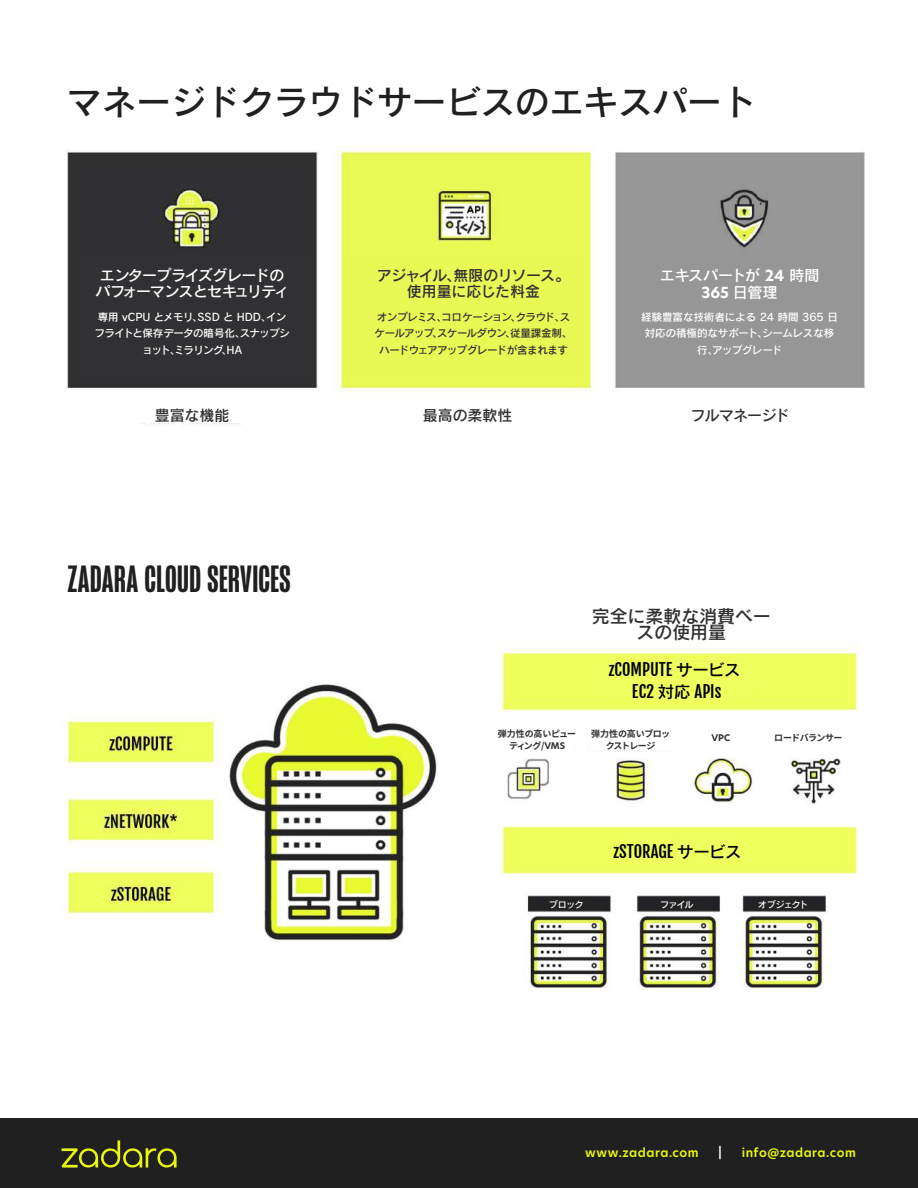
<style>
.page{position:relative;width:918px;height:1188px;background:#fff}
.page>*{position:absolute;margin:0;border:0;box-sizing:border-box;transform-origin:0 0}
.t1{font:500 39px "Mongoose";color:#202021}
.t2{font:34.5px "Rodin Pro N DB";color:#202021}
.t3{font:18px/16.5px "Rodin Pro N DB";letter-spacing:-.005em;color:#313032;text-align:center}
.t4{font:16.5px "Fjalla One";color:#000}
.t5{font:15px/16.5px "Rodin Pro N DB";letter-spacing:-.055em;color:#fff}
.t6{font:15px/16.5px "Rodin Pro N DB";letter-spacing:-.025em;color:#313032;text-align:center}
.t7{font:15px "Rodin Pro N DB";letter-spacing:-.005em;color:#fff}
.t8{font:15px "Rodin Pro N DB";letter-spacing:-.005em;color:#313032}
.t9{font:15px "Rodin Pro N DB";letter-spacing:-.065em;color:#313032}
.t10{font:700 15px "Hero New";color:#fff}
.t11{font:600 12px "Hero New";letter-spacing:.04em;color:#e7f70f}
.t12{font:600 12px "Hero New";color:#fff}
.t13{font:10.5px/16.5px "Rodin Pro N DB";letter-spacing:-.045em;color:#313032;text-align:center}
.t14{font:10.5px/16.5px "Rodin Pro N DB";letter-spacing:-.04em;color:#fff;text-align:center}
.t15{font:10.5px/16.5px "Rodin Pro N DB";letter-spacing:-.005em;color:#fff;text-align:center}
.t16{font:700 9px/12px "Noto Sans JP";letter-spacing:-.05em;color:#313032;text-align:center}
.t17{font:9px "Rodin Pro N DB";letter-spacing:-.08em;color:#fff}
.t18{font:700 9px "Hero New";color:#313032}
.s1{font-family:"Hero New";font-weight:700}
.s2{font-family:"Rodin Pro N DB";font-weight:400}
.s3{font-family:"Rodin Pro N DB"}
.s4{font-family:"Hero New"}
</style>
<div class="page">
<img style="left:62px;top:644px;width:796px;height:345px">
<div style="left:0;top:1119px;width:918px;height:69px;background:#202021"></div>
<svg style="left:62px;top:1140px;width:115px;height:28px"></svg>
<img style="left:67px;top:146px;width:800px;height:280px">
<div style="left:75px;top:253px;width:236px;height:123px;background:#313032"></div>
<div style="left:348px;top:255px;width:236px;height:123px;background:#e8f854"></div>
<div style="left:621px;top:255px;width:236px;height:123px;background:#969696"></div>
<div style="left:138px;top:404px;width:118px;height:19px;background:#fff"></div>
<div style="left:408px;top:404px;width:113px;height:25px;background:#fff"></div>
<div style="left:680px;top:404px;width:114px;height:25px;background:#fff"></div>
<div style="left:600px;top:662px;width:153px;height:40px;background:#eeff5e"></div>
<div style="left:497px;top:731px;width:77px;height:21px;background:#fff"></div>
<div style="left:591px;top:726px;width:272px;height:24px;background:#fff"></div>
<div style="left:613px;top:838px;width:134px;height:24px;background:#eeff5e"></div>
<div style="left:554px;top:898px;width:34px;height:10px;background:#232325"></div>
<div style="left:660px;top:898px;width:34px;height:10px;background:#232325"></div>
<div style="left:766px;top:898px;width:37px;height:10px;background:#232325"></div>
<h2 class="t2" style="left:68px;top:79px;width:690px">マネージドクラウドサービスのエキスパート</h2>
<h3 class="t5" style="left:96px;top:266px;width:195px">エンタープライズグレードのパフォーマンスとセキュリティ</h3>
<p class="t14" style="left:95px;top:308px;width:197px">専用 vCPU とメモリ、SSD と HDD、インフライトと保存データの暗号化、スナップショット、ミラリング、HA</p>
<h3 class="t6" style="left:377px;top:266px;width:195px">アジャイル、無限のリソース。使用量に応じた料金</h3>
<p class="t13" style="left:375px;top:308px;width:199px">オンプレミス、コロケーション、クラウド、スケールアップ、スケールダウン、従量課金制、ハードウェアアップグレードが含まれます</p>
<h3 class="t7" style="left:660px;top:265px;width:161px">エキスパートが <span class="s1">24</span> 時間</h3>
<h3 class="t10" style="left:702px;top:282px;width:77px">365 <span class="s2">日管理</span></h3>
<p class="t15" style="left:641px;top:308px;width:198px">経験豊富な技術者による 24 時間 365 日対応の積極的なサポート、シームレスな移行、アップグレード</p>
<h3 class="t8" style="left:155px;top:406px;width:76px">豊富な機能</h3>
<h3 class="t8" style="left:423px;top:406px;width:91px">最高の柔軟性</h3>
<h3 class="t9" style="left:691px;top:406px;width:100px">フルマネージド</h3>
<h1 class="t1" style="left:68px;top:557px;width:225px">ZADARA CLOUD SERVICES</h1>
<h3 class="t3" style="left:592px;top:607px;width:181px">完全に柔軟な消費ベースの使用量</h3>
<h3 class="t4" style="left:609px;top:660px;width:133px">zCOMPUTE <span class="s3">サービス</span></h3>
<h3 class="t4" style="left:632px;top:682px;width:91px">EC2 <span class="s3">対応</span> APIs</h3>
<p class="t16" style="left:498px;top:728px;width:80px">弾力性の高いピューティング/<span class="s4">VMS</span></p>
<p class="t16" style="left:591px;top:728px;width:81px">弾力性の高いブロックストレージ</p>
<p class="t18" style="left:712px;top:732px;width:20px">VPC</p>
<p class="t16" style="left:774px;top:732px;width:70px">ロードバランサー</p>
<h3 class="t4" style="left:614px;top:841px;width:130px">zSTORAGE <span class="s3">サービス</span></h3>
<p class="t17" style="left:549px;top:898px;width:36px">ブロック</p>
<p class="t17" style="left:660px;top:898px;width:35px">ファイル</p>
<p class="t17" style="left:758px;top:898px;width:52px">オブジェクト</p>
<p class="t11" style="left:585px;top:1145px;width:115px">www.zadara.com</p>
<p class="t12" style="left:719px;top:1145px;width:5px">|</p>
<p class="t11" style="left:742px;top:1145px;width:116px">info@zadara.com</p>
</div>
